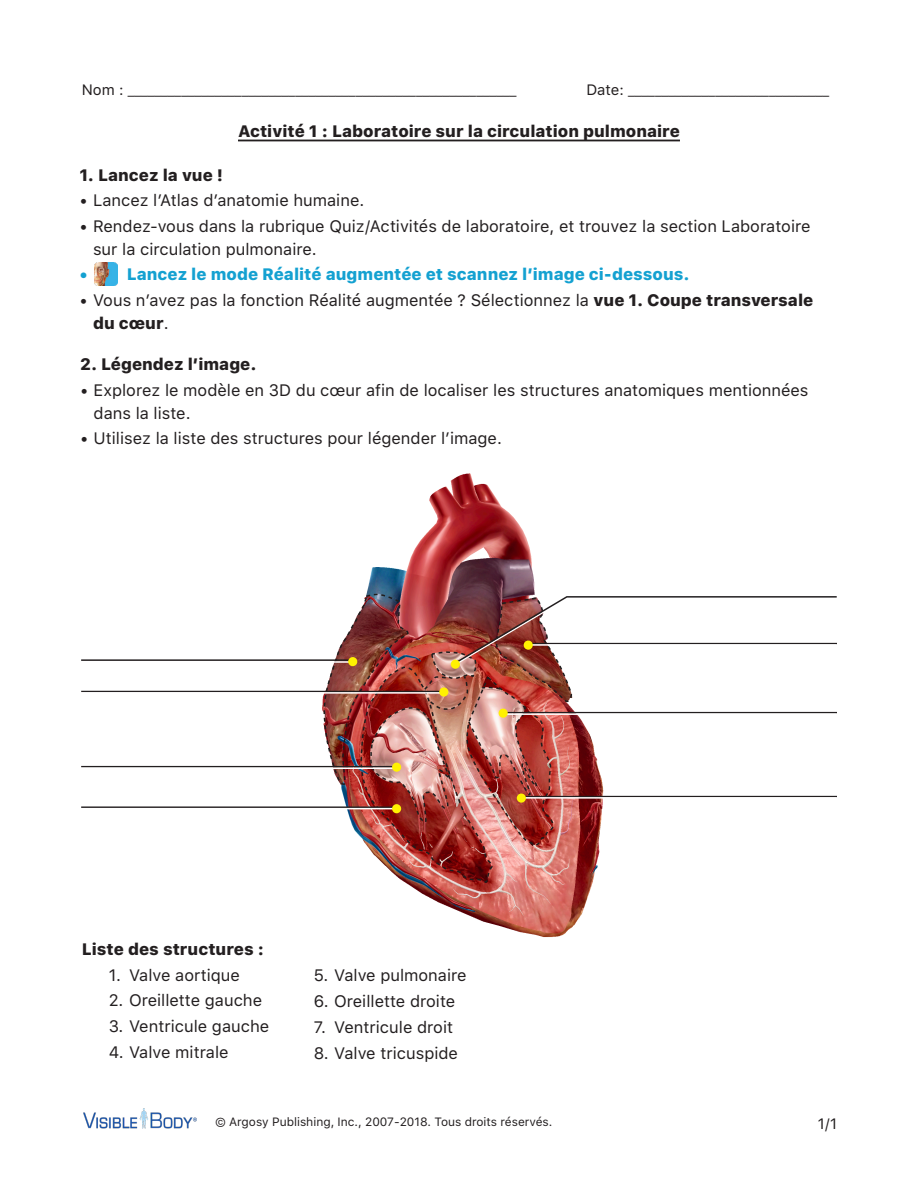
<style>
.page{position:relative;width:918px;height:1188px;background:#fff}
.page>*{position:absolute;margin:0;border:0;box-sizing:border-box;transform-origin:0 0}
.t1{font:16.5px/22.5px "SFUI Text";color:#231f20}
.t2{font:800 16.5px "SFUI Text";color:#231f20}
.t3{font:800 16.5px "SFUI Text";color:#14a1d1}
.t4{font:15px "SFUI Text";color:#231f20}
.t5{font:12px "SFUI Text";color:#231f20}
.s1{font-weight:800}
</style>
<div class="page">
<img style="left:83px;top:1108px;width:113px;height:21px">
<img style="left:291px;top:473px;width:301px;height:465px">
<hr style="left:81px;top:691px;width:363px;height:1px;background:#231f20">
<hr style="left:81px;top:692px;width:363px;height:2px;background:#fff">
<hr style="left:81px;top:659px;width:272px;height:2px;background:#231f20">
<hr style="left:81px;top:661px;width:272px;height:2px;background:#fff">
<hr style="left:81px;top:766px;width:316px;height:1px;background:#231f20">
<hr style="left:81px;top:768px;width:316px;height:1px;background:#fff">
<hr style="left:81px;top:806px;width:315px;height:2px;background:#231f20">
<hr style="left:81px;top:808px;width:315px;height:1px;background:#fff">
<img style="left:322px;top:593px;width:515px;height:291px">
<hr style="left:503px;top:712px;width:334px;height:1px;background:#231f20">
<hr style="left:503px;top:713px;width:334px;height:2px;background:#fff">
<hr style="left:522px;top:796px;width:315px;height:1px;background:#231f20">
<hr style="left:522px;top:797px;width:315px;height:2px;background:#fff">
<div style="left:348px;top:657px;width:9px;height:9px;background:#fff101;border-radius:50%"></div>
<div style="left:439px;top:687px;width:9px;height:10px;background:#fff101;border-radius:50%"></div>
<div style="left:392px;top:763px;width:9px;height:9px;background:#fff101;border-radius:50%"></div>
<div style="left:392px;top:804px;width:9px;height:9px;background:#fff101;border-radius:50%"></div>
<div style="left:517px;top:794px;width:9px;height:9px;background:#fff101;border-radius:50%"></div>
<div style="left:499px;top:709px;width:9px;height:9px;background:#fff101;border-radius:50%"></div>
<div style="left:524px;top:641px;width:9px;height:9px;background:#fff101;border-radius:50%"></div>
<div style="left:451px;top:660px;width:9px;height:9px;background:#fff101;border-radius:50%"></div>
<hr style="left:238px;top:140px;width:442px;height:1px;background:#231f20">
<img style="left:95px;top:262px;width:23px;height:23px">
<p class="t4" style="left:82px;top:79px;width:436px">Nom : __________________________________________________________</p>
<p class="t4" style="left:586px;top:79px;width:244px">Date: ______________________________</p>
<p class="t2" style="left:238px;top:119px;width:443px">Activité 1 : Laboratoire sur la circulation pulmonaire</p>
<p class="t2" style="left:80px;top:162px;width:145px">1. Lancez la vue !</p>
<p class="t1" style="left:80px;top:190px;width:286px">• Lancez l’Atlas d’anatomie humaine.</p>
<p class="t1" style="left:93px;top:216px;width:719px;text-indent:-14px">• Rendez-vous dans la rubrique Quiz/Activités de laboratoire, et trouvez la section Laboratoire sur la circulation pulmonaire.</p>
<p class="t3" style="left:80px;top:262px;width:612px">• Lancez le mode Réalité augmentée et scannez l’image ci-dessous.</p>
<p class="t1" style="left:93px;top:290px;width:722px;text-indent:-14px">• Vous n’avez pas la fonction Réalité augmentée ? Sélectionnez la <span class="s1">vue 1. Coupe transversale du cœur</span>.</p>
<p class="t2" style="left:80px;top:352px;width:178px">2. Légendez l’image.</p>
<p class="t1" style="left:94px;top:380px;width:716px;text-indent:-14px">• Explorez le modèle en 3D du cœur afin de localiser les structures anatomiques mentionnées dans la liste.</p>
<p class="t1" style="left:80px;top:428px;width:423px">• Utilisez la liste des structures pour légender l’image.</p>
<p class="t2" style="left:82px;top:937px;width:184px">Liste des structures :</p>
<p class="t1" style="left:109px;top:964px;width:133px">1. Valve aortique</p>
<p class="t1" style="left:109px;top:990px;width:155px">2. Oreillette gauche</p>
<p class="t1" style="left:109px;top:1015px;width:162px">3. Ventricule gauche</p>
<p class="t1" style="left:109px;top:1041px;width:121px">4. Valve mitrale</p>
<p class="t1" style="left:314px;top:965px;width:154px">5. Valve pulmonaire</p>
<p class="t1" style="left:314px;top:991px;width:143px">6. Oreillette droite</p>
<p class="t1" style="left:314px;top:1016px;width:141px">7. Ventricule droit</p>
<p class="t1" style="left:314px;top:1042px;width:146px">8. Valve tricuspide</p>
<p class="t5" style="left:216px;top:1113px;width:338px">© Argosy Publishing, Inc., 2007-2018. Tous droits réservés.</p>
<p class="t4" style="left:818px;top:1113px;width:21px">1/1</p>
</div>
